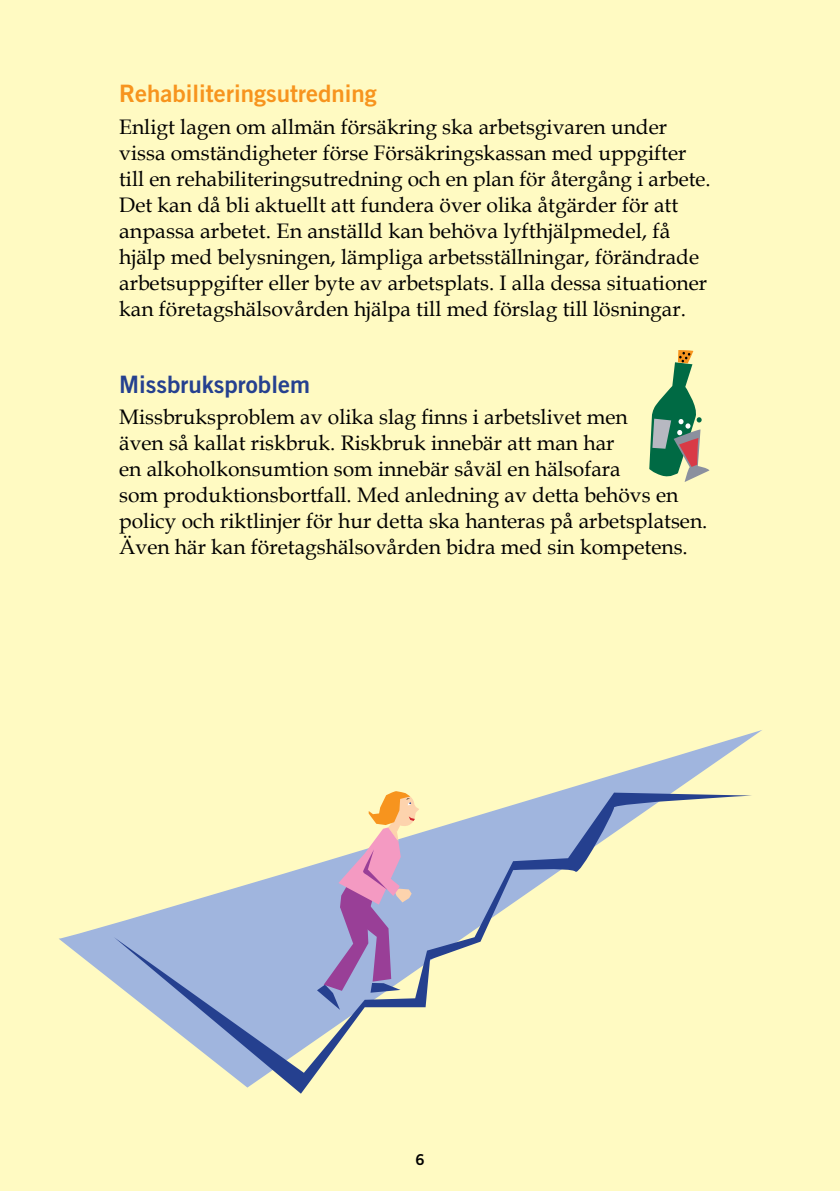
<style>
.page{position:relative;width:840px;height:1191px;background:#fff}
.page>*{position:absolute;margin:0;border:0;box-sizing:border-box;transform-origin:0 0}
.t1{font:24px "Trade Gothic LT Std Bd 2";color:#f7941e}
.t2{font:24px "Trade Gothic LT Std Bd 2";color:#25408f}
.t3{font:21px/26px "Book Antiqua";color:#000}
.t4{font:15px "Trade Gothic Bold Two";color:#000}
</style>
<div class="page">
<div style="left:0;top:0;width:838px;height:1191px;background:#fffac2"></div>
<svg style="left:59px;top:730px;width:703px;height:252px"></svg>
<svg style="left:114px;top:792px;width:637px;height:301px"></svg>
<svg style="left:649px;top:350px;width:60px;height:132px"></svg>
<p class="t1" style="left:119px;top:79px;width:259px">Rehabiliteringsutredning</p>
<p class="t3" style="left:119px;top:113px;width:592px">Enligt lagen om allmän försäkring ska arbetsgivaren under vissa omständigheter förse Försäkringskassan med uppgifter till en rehabiliteringsutredning och en plan för återgång i arbete.<br>Det kan då bli aktuellt att fundera över olika åtgärder för att anpassa arbetet. En anställd kan behöva lyfthjälpmedel, få hjälp med belysningen, lämpliga arbetsställningar, förändrade arbetsuppgifter eller byte av arbetsplats. I alla dessa situationer kan företagshälsovården hjälpa till med förslag till lösningar.</p>
<p class="t2" style="left:119px;top:369px;width:192px">Missbruksproblem</p>
<p class="t3" style="left:119px;top:404px;width:589px">Missbruksproblem av olika slag finns i arbetslivet men<br>även så kallat riskbruk. Riskbruk innebär att man har<br>en alkoholkonsumtion som innebär såväl en hälsofara<br>som produktionsbortfall. Med anledning av detta behövs en policy och riktlinjer för hur detta ska hanteras på arbetsplatsen.<br>Även här kan företagshälsovården bidra med sin kompetens.</p>
<p class="t4" style="left:415px;top:1149px;width:11px">6</p>
</div>
